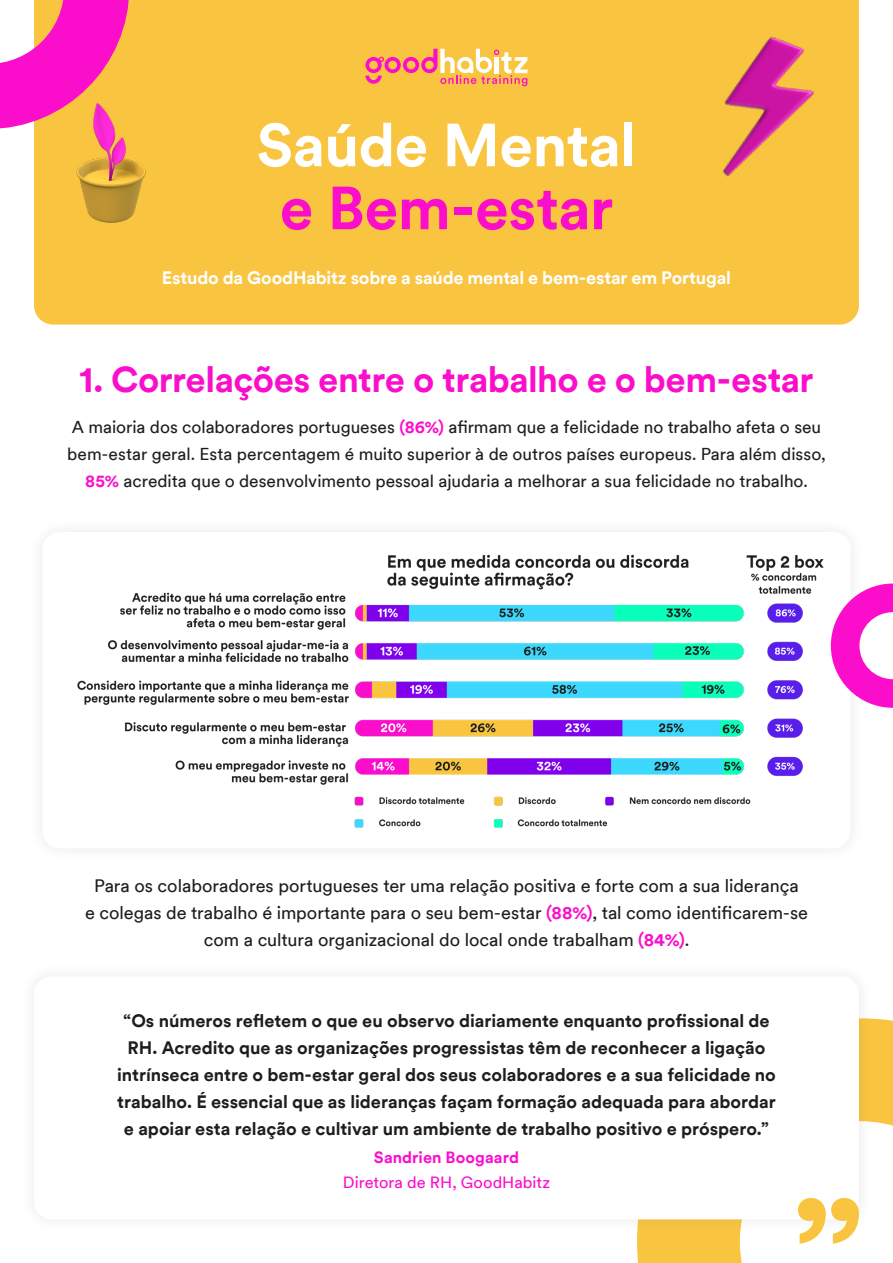
<style>
.page{position:relative;width:893px;height:1263px;background:#fff}
.page>*{position:absolute;margin:0;border:0;box-sizing:border-box;transform-origin:0 0}
.t1{font:700 162.6px "Circular Std";color:#f9c541;scale:1.04 1}
.Heading_1{font:700 60px "Circular XXTT";letter-spacing:-.01em;color:#fff}
.Heading_1-2{font:700 60px "Circular XXTT";letter-spacing:-.01em;color:#fa0ecc}
.Heading_2{font:700 36px "Circular XXTT";letter-spacing:-.015em;color:#fa0ecc}
.intro_Quote{font:700 18px/27px "Circular XXTT";color:#1e1e1e;text-align:center}
.Body_copy{font:18px/27px "Circular XXTT";letter-spacing:-.005em;color:#1e1e1e;text-align:center}
.remark{font:700 18px "Circular XXTT";letter-spacing:-.01em;color:#fff}
.Body_copy-2{font:17.25px/27px "Circular XXTT";color:#1e1e1e;text-align:center}
.Intro{font:16.35px/24.5px "Circular XXTT";color:#fa0ecc;text-align:center}
.s1{font-weight:700;color:#fa0ecc}
.s2{font-weight:700}
</style>
<div class="page">
<svg style="left:637px;top:1018px;width:256px;height:245px"></svg>
<div style="left:34px;top:0;width:825px;height:325px;background:#f9c541"></div>
<div style="left:20px;top:962px;width:853px;height:272px;background:#231f20;opacity:.1"></div>
<div style="left:34px;top:976px;width:825px;height:243px;background:#fff;border-radius:17px"></div>
<svg style="left:0;top:0;width:129px;height:129px"></svg>
<svg style="left:365px;top:49px;width:162px;height:37px;background:#f9af72"></svg>
<svg style="left:861px;top:583px;width:32px;height:125px"></svg>
<img style="left:40px;top:95px;width:136px;height:136px">
<img style="left:656px;top:4px;width:203px;height:218px">
<img style="left:70px;top:531px;width:791px;height:297px">
<p class="Heading_1" style="left:257px;top:104px;width:381px">Saúde Mental</p>
<p class="Heading_1-2" style="left:280px;top:167px;width:335px">e Bem-estar</p>
<p class="remark" style="left:162px;top:265px;width:571px">Estudo da GoodHabitz sobre a saúde mental e bem-estar em Portugal</p>
<p class="Heading_2" style="left:79px;top:355px;width:736px">1. Correlações entre o trabalho e o bem-estar</p>
<p class="Body_copy-2" style="left:67px;top:412px;width:760px">A maioria dos colaboradores portugueses <span class="s1">(86%)</span> afirmam que a felicidade no trabalho afeta o seu bem-estar geral. Esta percentagem é muito superior à de outros países europeus. Para além disso,<br><span class="s1">85%</span> acredita que o desenvolvimento pessoal ajudaria a melhorar a sua felicidade no trabalho.</p>
<p class="Body_copy" style="left:94px;top:871px;width:706px">Para os colaboradores portugueses ter uma relação positiva e forte com a sua liderança</p>
<p class="Body_copy" style="left:85px;top:898px;width:724px">e colegas de trabalho é importante para o seu bem-estar <span class="s1">(88%)</span>, tal como identificarem-se com a cultura organizacional do local onde trabalham <span class="s1">(84%)</span>.</p>
<p class="intro_Quote" style="left:117px;top:1006px;width:660px">“Os números refletem o que eu observo diariamente enquanto profissional de RH. Acredito que as organizações progressistas têm de reconhecer a ligação intrínseca entre o bem-estar geral dos seus colaboradores e a sua felicidade no trabalho. É essencial que as lideranças façam formação adequada para abordar</p>
<p class="intro_Quote" style="left:124px;top:1114px;width:647px">e apoiar esta relação e cultivar um ambiente de trabalho positivo e próspero.”</p>
<p class="Intro" style="left:343px;top:1144px;width:209px"><span class="s2">Sandrien Boogaard<br></span>Diretora de RH, GoodHabitz</p>
<h1 class="t1" style="left:865px;top:1289px;width:71px;rotate:-180deg">“</h1>
</div>
